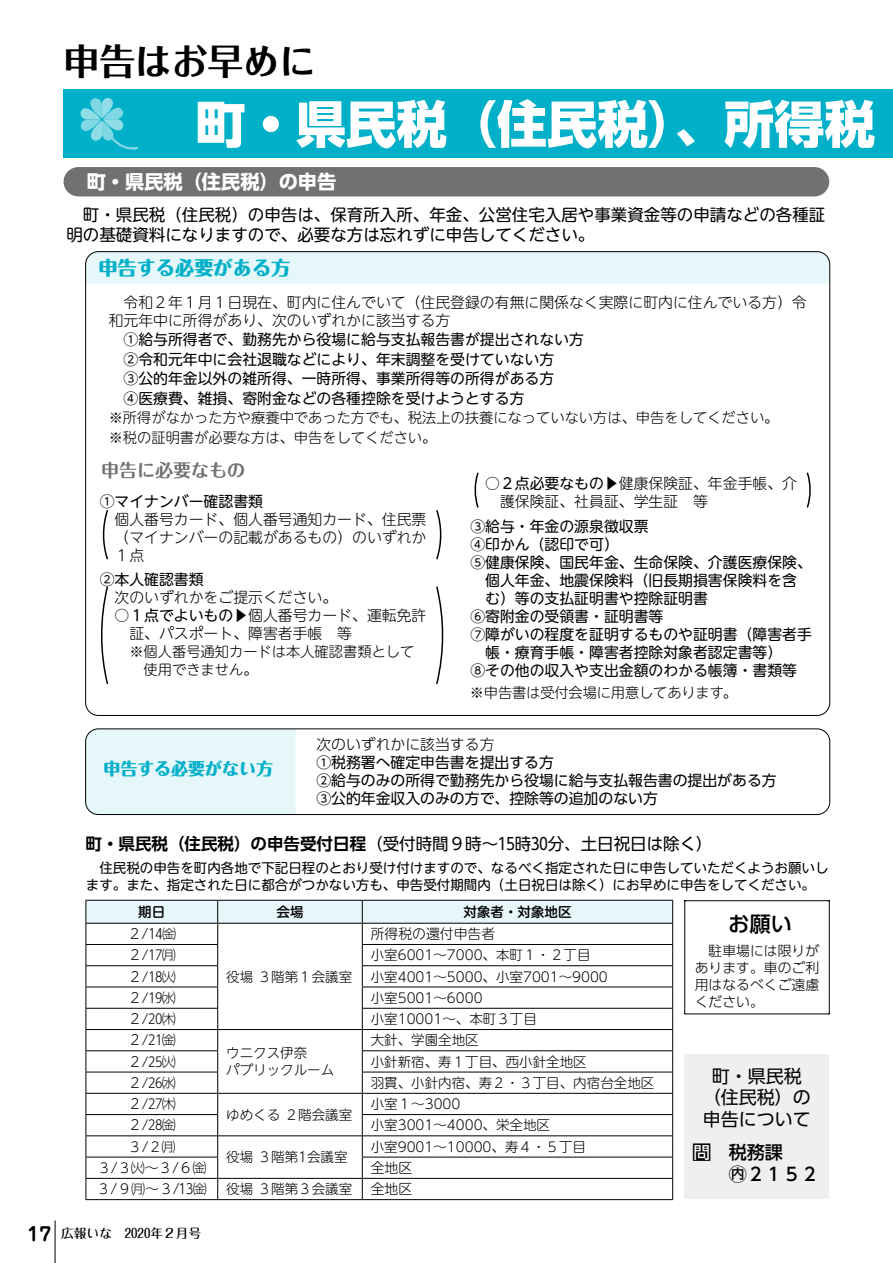
<style>
.page{position:relative;width:893px;height:1263px;background:#fff}
.page>*{position:absolute;margin:0;border:0;box-sizing:border-box;transform-origin:0 0}
.t1{font:800 50.25px "UD Shin Go Pro";color:#fff}
.t2{font:700 36px "Folk Pro";color:#000}
.t3{font:500 21.3px "UD Shin Go Pro";color:#000}
.t4{font:700 19.2px "UD Shin Go Pro";color:#fff}
.t5{font:800 19.2px "Maru Fo Pro";color:#00b0c9}
.t6{font:18px/21.6px "UD Shin Go Pro";color:#000;text-align:center}
.t7{font:500 18px/21.6px "UD Shin Go Pro";color:#000}
.t8{font:700 18px "Maru Fo Pro";color:#727171}
.t9{font:800 16.95px "Maru Fo Pro";color:#00b0c9}
.t10{font:16.5px/19.8px "UD Shin M Go Pr 6";color:#000}
.t11{font:16.5px "UD Shin Go Pro";color:#000}
.t12{font:14.85px/19.5px "UD Shin M Go Pr 6";color:#000}
.t13{font:300 14.85px/18px "UD Shin M Go Pr 6";color:#000}
.t14{font:14.85px/17.9px "UD Shin Go Pro";color:#000}
.t15{font:300 14.85px "UD Shin Go Pro";color:#000}
.t16{font:300 14.25px/19.5px "UD Shin M Go Pr 6";color:#000}
.t17{font:300 13.8px/17px "UD Shin Go Pro";color:#000;text-align:justify}
.t18{font:300 13.8px "UD Shin M Go Pr 6";color:#000}
.t19{font:300 13.5px/16.5px "UD Shin M Go Pr 6";color:#000}
.t20{font:13.5px/16.2px "UD Shin M Go Pr 6";color:#000}
.t21{font:500 13.5px "UD Shin M Go Pr 6";color:#000}
.t22{font:500 12.75px "Maru Fo Pro";color:#000}
.s1{font-weight:400}
.s2{font-family:"UD Shin Go Pro De";font-weight:700}
.s3{font-size:13.5px}
.s4{font-size:13.8px}
.s5{font-family:"Jun 501 Pro";font-weight:700;font-size:18.75px}
.s6{font-family:"ina kigo 2018";font-weight:400;color:#fff}
.s7{font-family:"ina kigo 2018";font-weight:400}
.s8{color:#fff}
</style>
<div class="page">
<div style="left:86px;top:252px;width:744px;height:32px;background:#e6f7fa"></div>
<div style="left:86px;top:729px;width:210px;height:85px;background:#e6f7fa"></div>
<div style="left:64px;top:89px;width:829px;height:68px;background:#00b0c9"></div>
<div style="left:64px;top:167px;width:765px;height:29px;background:#727171;border-radius:15px"></div>
<div style="left:85px;top:729px;width:745px;height:86px;border:1px solid #000;border-radius:13px"></div>
<svg style="left:81px;top:98px;width:58px;height:52px"></svg>
<svg style="left:436px;top:510px;width:6px;height:50px"></svg>
<svg style="left:102px;top:510px;width:7px;height:50px"></svg>
<svg style="left:806px;top:472px;width:5px;height:36px"></svg>
<svg style="left:474px;top:472px;width:5px;height:36px"></svg>
<svg style="left:436px;top:586px;width:8px;height:98px"></svg>
<svg style="left:101px;top:586px;width:8px;height:98px"></svg>
<svg style="left:86px;top:900px;width:744px;height:299px"></svg>
<hr style="left:86px;top:1199px;width:132px;height:1px;background:#000">
<hr style="left:218px;top:1199px;width:144px;height:1px;background:#000">
<hr style="left:362px;top:1199px;width:311px;height:1px;background:#000">
<hr style="left:55px;top:1220px;width:1px;height:43px;background:#000">
<h2 class="t2" style="left:64px;top:31px;width:253px">申告はお早めに</h2>
<h1 class="t1" style="left:195px;top:83px;width:681px">町・県民税（住民税）、所得税</h1>
<p class="t4" style="left:87px;top:166px;width:251px">町・県民税（住民税）の申告</p>
<p class="t10" style="left:66px;top:204px;width:761px">　町・県民税（住民税）の申告は、保育所入所、年金、公営住宅入居や事業資金等の申請などの各種証明の基礎資料になりますので、必要な方は忘れずに申告してください。</p>
<p class="t5" style="left:98px;top:252px;width:194px">申告する必要がある方</p>
<p class="t13" style="left:109px;top:292px;width:699px">　令和２年１月１日現在、町内に住んでいて（住民登録の有無に関係なく実際に町内に住んでいる方）令和元年中に所得があり、次のいずれかに該当する方</p>
<p class="t12" style="left:124px;top:329px;width:462px">①給与所得者で、勤務先から役場に給与支払報告書が提出されない方②令和元年中に会社退職などにより、年末調整を受けていない方<br>③公的年金以外の雑所得、一時所得、事業所得等の所得がある方<br>④医療費、雑損、寄附金などの各種控除を受けようとする方</p>
<p class="t16" style="left:109px;top:407px;width:671px">※所得がなかった方や療養中であった方でも、税法上の扶養になっていない方は、申告をしてください。※税の証明書が必要な方は、申告をしてください。</p>
<p class="t8" style="left:101px;top:456px;width:145px">申告に必要なもの</p>
<p class="t12" style="left:100px;top:491px;width:165px">①マイナンバー確認書類</p>
<p class="t13" style="left:115px;top:509px;width:313px;text-align:justify;text-indent:-15px">　個人番号カード、個人番号通知カード、住民票（マイナンバーの記載があるもの）のいずれか１点</p>
<p class="t12" style="left:100px;top:569px;width:105px">②本人確認書類</p>
<p class="t13" style="left:100px;top:587px;width:239px">　次のいずれかをご提示ください。</p>
<p class="t13" style="left:129px;top:605px;width:298px;text-indent:-15px"><span class="s1">○１点でよいもの</span>▶個人番号カード、運転免許証、パスポート、障害者手帳　等</p>
<p class="t16" style="left:129px;top:642px;width:286px;line-height:18px">※個人番号通知カードは本人確認書類として　使用できません。</p>
<p class="t13" style="left:500px;top:473px;width:298px;text-indent:-15px"><span class="s1">○２点必要なもの</span>▶健康保険証、年金手帳、介護保険証、社員証、学生証　等</p>
<p class="t12" style="left:470px;top:516px;width:180px">③給与・年金の源泉徴収票</p>
<p class="t12" style="left:470px;top:534px;width:150px">④印かん（認印で可）</p>
<p class="t12" style="left:470px;top:552px;width:343px">⑤健康保険、国民年金、生命保険、介護医療保険、</p>
<p class="t12" style="left:485px;top:570px;width:313px">個人年金、地震保険料（旧長期損害保険料を含</p>
<p class="t12" style="left:485px;top:588px;width:224px">む）等の支払証明書や控除証明書</p>
<p class="t12" style="left:470px;top:606px;width:195px">⑥寄附金の受領書・証明書等</p>
<p class="t12" style="left:470px;top:624px;width:343px">⑦障がいの程度を証明するものや証明書（障害者手</p>
<p class="t12" style="left:485px;top:642px;width:298px">帳・療育手帳・障害者控除対象者認定書等）</p>
<p class="t12" style="left:470px;top:660px;width:328px">⑧その他の収入や支出金額のわかる帳簿・書類等</p>
<p class="t16" style="left:470px;top:682px;width:269px">※申告書は受付会場に用意してあります。</p>
<p class="t15" style="left:316px;top:732px;width:180px">次のいずれかに該当する方</p>
<p class="t14" style="left:316px;top:753px;width:462px">①税務署へ確定申告書を提出する方<br>②給与のみの所得で勤務先から役場に給与支払報告書の提出がある方<br>③公的年金収入のみの方で、控除等の追加のない方</p>
<p class="t11" style="left:86px;top:830px;width:628px"><span class="s2">町・県民税（住民税）の申告受付日程</span>（受付時間９時～15時30分、土日祝日は除く）</p>
<p class="t9" style="left:103px;top:755px;width:171px">申告する必要がない方</p>
<p class="t20" style="left:86px;top:859px;width:744px">　住民税の申告を町内各地で下記日程のとおり受け付けますので、なるべく指定された日に申告していただくようお願いします。また、指定された日に都合がつかない方も、申告受付期間内（土日祝日は除く）にお早めに申告をしてください。</p>
<p class="t21" style="left:138px;top:900px;width:28px">期日</p>
<p class="t21" style="left:276px;top:900px;width:28px">会場</p>
<p class="t21" style="left:463px;top:900px;width:109px">対象者・対象地区</p>
<p class="t18" style="left:128px;top:923px;width:50px">２/14<span class="s3">㈮</span></p>
<p class="t19" style="left:226px;top:967px;width:127px">役場 ３階第１会議室</p>
<p class="t18" style="left:371px;top:923px;width:126px">所得税の還付申告者</p>
<p class="t19" style="left:128px;top:946px;width:49px"><span class="s4">２</span>/17㈪</p>
<p class="t19" style="left:371px;top:946px;width:221px">小室6001～7000、本町１・２丁目</p>
<p class="t19" style="left:128px;top:967px;width:49px"><span class="s4">２</span>/18㈫</p>
<p class="t19" style="left:371px;top:967px;width:239px">小室4001～5000、小室7001～9000</p>
<p class="t19" style="left:128px;top:989px;width:49px"><span class="s4">２</span>/19㈬</p>
<p class="t19" style="left:371px;top:989px;width:113px">小室5001～6000</p>
<p class="t19" style="left:128px;top:1010px;width:49px"><span class="s4">２</span>/20㈭</p>
<p class="t19" style="left:371px;top:1010px;width:168px">小室10001～、本町３丁目</p>
<p class="t19" style="left:128px;top:1031px;width:49px"><span class="s4">２</span>/21㈮</p>
<p class="t19" style="left:226px;top:1044px;width:109px">ウニクス伊奈<br>パブリックルーム</p>
<p class="t19" style="left:371px;top:1031px;width:110px">大針、学園全地区</p>
<p class="t19" style="left:128px;top:1052px;width:49px"><span class="s4">２</span>/25㈫</p>
<p class="t19" style="left:371px;top:1052px;width:217px">小針新宿、寿１丁目、西小針全地区</p>
<p class="t19" style="left:128px;top:1074px;width:49px"><span class="s4">２</span>/26㈬</p>
<p class="t19" style="left:371px;top:1074px;width:285px">羽貫、小針内宿、寿２・３丁目、内宿台全地区</p>
<p class="t19" style="left:128px;top:1095px;width:49px"><span class="s4">２</span>/27㈭</p>
<p class="t19" style="left:226px;top:1105px;width:127px">ゆめくる ２階会議室</p>
<p class="t19" style="left:371px;top:1095px;width:91px">小室１～3000</p>
<p class="t19" style="left:128px;top:1116px;width:49px"><span class="s4">２</span>/28㈮</p>
<p class="t19" style="left:371px;top:1116px;width:181px">小室3001～4000、栄全地区</p>
<p class="t19" style="left:128px;top:1137px;width:49px">３/２㈪</p>
<p class="t19" style="left:226px;top:1148px;width:123px">役場 ３階第1会議室</p>
<p class="t19" style="left:371px;top:1137px;width:217px">小室9001～10000、寿４・５丁目</p>
<p class="t19" style="left:97px;top:1159px;width:110px">３<span class="s4">/</span>３㈫<span class="s4">～</span>３<span class="s4">/６</span>㈮</p>
<p class="t18" style="left:371px;top:1156px;width:43px">全地区</p>
<p class="t19" style="left:97px;top:1180px;width:111px">３<span class="s4">/</span>９㈪<span class="s4">～</span>３<span class="s4">/13</span>㈮</p>
<p class="t19" style="left:226px;top:1180px;width:127px">役場 ３階第３会議室</p>
<p class="t18" style="left:371px;top:1178px;width:43px">全地区</p>
<p class="t22" style="left:28px;top:1223px;width:175px"><span class="s5">17</span> 広報いな　2020年２月号</p>
<h3 class="t3" style="left:728px;top:906px;width:65px">お願い</h3>
<p class="t17" style="left:695px;top:942px;width:126px;text-indent:14px">駐車場には限りがあります。車のご利用はなるべくご遠慮ください。</p>
<p class="t6" style="left:703px;top:1064px;width:109px">町・県民税（住民税）の申告について</p>
<p class="t7" style="left:693px;top:1141px;width:128px"><span class="s6">■</span><span class="s7">問</span>　税務課<br><span class="s8">　　</span><span class="s7">＊</span>２１５２</p>
</div>
